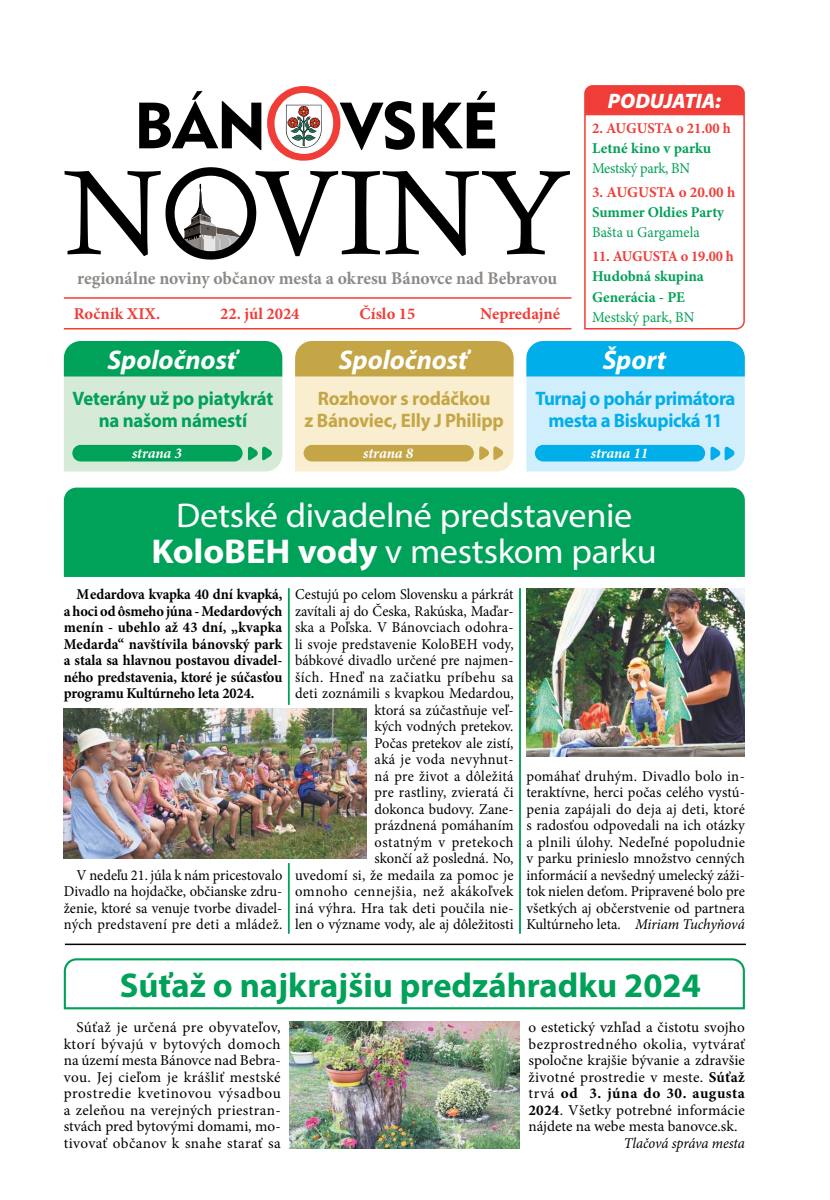
<style>
.page{position:relative;width:830px;height:1200px;background:#fff}
.page>*{position:absolute;margin:0;border:0;box-sizing:border-box;transform-origin:0 0}
.t1{font:34.5px/36px "Myriad Pro";letter-spacing:-.01em;color:#fff;text-align:center;scale:1.05 1}
.t2{font:700 34.5px "Myriad Pro";color:#00a158}
.t3{font:italic 700 27px "Myriad Pro";color:#fff}
.t4{font:italic 900 21px "Myriad Pro";letter-spacing:-.01em;color:#fff}
.t5{font:700 19.5px/22.5px "Myriad Pro";letter-spacing:-.01em;color:#c5a647;text-align:center}
.t6{font:700 19.5px/22.5px "Myriad Pro";letter-spacing:-.02em;color:#00afea;text-align:center;scale:.96 1}
.t7{font:700 19.5px/22.5px "Myriad Pro";letter-spacing:-.01em;color:#00a158;text-align:center;scale:.96 1}
.t8{font:700 17.85px "Minion Pro";letter-spacing:-.005em;color:#8c8986}
.t9{font:700 16.5px "Minion Pro";color:#f13d37}
.t10{font:15px/16.5px "Minion Pro";letter-spacing:.01em;color:#000;text-align:justify}
.t11{font:15px/16.5px "Minion Pro";letter-spacing:.01em;color:#000;text-align:justify;scale:.96 1}
.t12{font:700 15px/16.5px "Minion Pro";letter-spacing:-.01em;color:#000;text-align:justify;scale:.96 1}
.t13{font:700 15px/20.1px "Minion Pro";color:#00a158}
.t14{font:700 15px "Minion Pro";letter-spacing:-.01em;color:#f13d37}
.t15{font:15px "Minion Pro";letter-spacing:-.005em;color:#00a158;scale:.96 1}
.t16{font:italic 700 15px "Minion Pro";letter-spacing:-.005em;color:#fff}
.t17{font:italic 15px "Minion Pro";letter-spacing:-.01em;color:#000;scale:.96 1}
.t18{font:700 15px "Minion Pro";letter-spacing:-.01em;color:#f13d37;scale:.96 1}
.t19{font:15px "Minion Pro";letter-spacing:-.025em;color:#00a158;scale:.96 1}
.s1{font-weight:700}
.s2{font-style:italic}
</style>
<div class="page">
<svg style="left:65px;top:171px;width:504px;height:85px"></svg>
<svg style="left:165px;top:167px;width:91px;height:92px"></svg>
<svg style="left:139px;top:86px;width:356px;height:75px"></svg>
<hr style="left:64px;top:328px;width:507px;height:1px;background:#f13d37">
<hr style="left:64px;top:297px;width:507px;height:1px;background:#f13d37">
<svg style="left:64px;top:341px;width:218px;height:130px;background:#85cea7"></svg>
<svg style="left:295px;top:341px;width:218px;height:130px;background:#e5d39c"></svg>
<svg style="left:526px;top:341px;width:218px;height:130px;background:#83d6f5"></svg>
<hr style="left:65px;top:943px;width:680px;height:1px;background:#000">
<svg style="left:584px;top:85px;width:161px;height:245px"></svg>
<hr style="left:288px;top:863px;width:1px;height:70px;background:#00a158">
<hr style="left:288px;top:588px;width:1px;height:116px;background:#00a158">
<hr style="left:519px;top:588px;width:1px;height:345px;background:#00a158">
<div style="left:64px;top:487px;width:680px;height:89px;background:#00a158"></div>
<img style="left:526px;top:588px;width:218px;height:168px">
<img style="left:64px;top:708px;width:302px;height:150px">
<svg style="left:63px;top:958px;width:682px;height:52px"></svg>
<img style="left:289px;top:1021px;width:230px;height:127px">
<p class="t8" style="left:77px;top:265px;width:481px">regionálne noviny občanov mesta a okresu Bánovce nad Bebravou</p>
<p class="t9" style="left:74px;top:302px;width:88px">Ročník XIX.</p>
<p class="t9" style="left:220px;top:302px;width:81px">22. júl 2024</p>
<p class="t9" style="left:359px;top:302px;width:57px">Číslo 15</p>
<p class="t9" style="left:480px;top:302px;width:81px">Nepredajné</p>
<h2 class="t3" style="left:108px;top:342px;width:130px">Spoločnosť</h2>
<h2 class="t3" style="left:339px;top:342px;width:130px">Spoločnosť</h2>
<h3 class="t4" style="left:607px;top:87px;width:115px">PODUJATIA:</h3>
<p class="t14" style="left:591px;top:117px;width:140px">2. AUGUSTA o 21.00 h</p>
<p class="t13" style="left:591px;top:137px;width:121px">Letné kino v parku</p>
<p class="t19" style="left:591px;top:158px;width:104px">Mestský park, BN</p>
<p class="t14" style="left:591px;top:181px;width:145px">3. AUGUSTA o 20.00 h</p>
<p class="t13" style="left:591px;top:202px;width:133px">Summer Oldies Party</p>
<p class="t15" style="left:591px;top:222px;width:114px">Bašta u Gargamela</p>
<p class="t18" style="left:591px;top:246px;width:149px">11. AUGUSTA o 19.00 h</p>
<p class="t13" style="left:591px;top:266px;width:113px">Hudobná skupina<br>Generácia - PE</p>
<p class="t15" style="left:591px;top:307px;width:108px">Mestský park, BN</p>
<h2 class="t3" style="left:602px;top:342px;width:65px">Šport</h2>
<h3 class="t7" style="left:72px;top:386px;width:210px">Veterány už po piatykrát na našom námestí</h3>
<p class="t16" style="left:132px;top:442px;width:51px">strana 3</p>
<h3 class="t5" style="left:304px;top:386px;width:201px">Rozhovor s rodáčkou<br>z Bánoviec, Elly J Philipp</h3>
<p class="t16" style="left:363px;top:442px;width:51px">strana 8</p>
<h3 class="t6" style="left:535px;top:386px;width:210px">Turnaj o pohár primátora mesta a Biskupická 11</h3>
<p class="t16" style="left:590px;top:442px;width:59px">strana 11</p>
<h1 class="t1" style="left:151px;top:497px;width:482px">Detské divadelné predstavenie<br><span class="s1">KoloBEH vody</span> v mestskom parku</h1>
<p class="t12" style="left:64px;top:585px;width:229px;text-indent:13px">Medardova kvapka 40 dní kvapká, a hoci od ôsmeho júna - Medardových menín - ubehlo až 43 dní, „kvapka Medarda“ navštívila bánovský park a stala sa hlavnou postavou divadel&shy;ného predstavenia, ktoré je súčasťou programu Kultúrneho leta 2024.</p>
<p class="t11" style="left:64px;top:866px;width:229px;text-indent:13px">V nedeľu 21. júla k nám pricestovalo Divadlo na hojdačke, občianske zdru&shy;ženie, ktoré sa venuje tvorbe divadel&shy;ných predstavení pre deti a mládež.</p>
<p class="t11" style="left:295px;top:586px;width:229px;text-align:right">Cestujú po celom Slovensku a párkrát zavítali aj do Česka, Rakúska, Maďar&shy;ska a Poľska. V Bánovciach odohra&shy;li svoje predstavenie KoloBEH vody, bábkové divadlo určené pre najmen&shy;ších. Hneď na začiatku príbehu sa deti zoznámili s kvapkou Medardou, ktorá sa zúčastňuje veľ-<br>kých vodných pretekov.<br>Počas pretekov ale zistí,<br>aká je voda nevyhnut-<br>ná pre život a dôležitá<br>pre rastliny, zvieratá či<br>dokonca budovy. Zane-<br>prázdnená pomáhaním<br>ostatným v pretekoch<br>skončí až posledná. No,<br>uvedomí si, že medaila za pomoc je omnoho cennejšia, než akákoľvek iná výhra. Hra tak deti poučila nie&shy;len o význame vody, ale aj dôležitosti</p>
<p class="t10" style="left:526px;top:767px;width:220px">pomáhať druhým. Divadlo bolo in&shy;teraktívne, herci počas celého vystú&shy;penia zapájali do deja aj deti, ktoré s radosťou odpovedali na ich otázky a plnili úlohy. Nedeľné popoludnie v parku prinieslo množstvo cenných informácií a nevšedný umelecký záži&shy;tok nielen deťom. Pripravené bolo pre všetkých aj občerstvenie od partnera Kultúrneho leta. <span class="s2">Miriam Tuchyňová</span></p>
<h1 class="t2" style="left:120px;top:962px;width:582px">Súťaž o najkrajšiu predzáhradku 2024</h1>
<p class="t10" style="left:64px;top:1019px;width:218px;text-indent:13px">Súťaž je určená pre obyvateľov, ktorí bývajú v bytových domoch na území mesta Bánovce nad Bebra&shy;vou. Jej cieľom je krášliť mestské prostredie kvetinovou výsadbou a zeleňou na verejných priestran&shy;stvách pred bytovými domami, mo&shy;tivovať občanov k snahe starať sa</p>
<p class="t10" style="left:528px;top:1019px;width:218px">o estetický vzhľad a čistotu svojho bezprostredného okolia, vytvárať spoločne krajšie bývanie a zdravšie životné prostredie v meste. <span class="s1">Súťaž </span>trvá <span class="s1">od 3. júna do 30. augusta 2024</span>. Všetky potrebné informácie nájdete na webe mesta banovce.sk.</p>
<p class="t17" style="left:623px;top:1132px;width:127px">Tlačová správa mesta</p>
</div>
